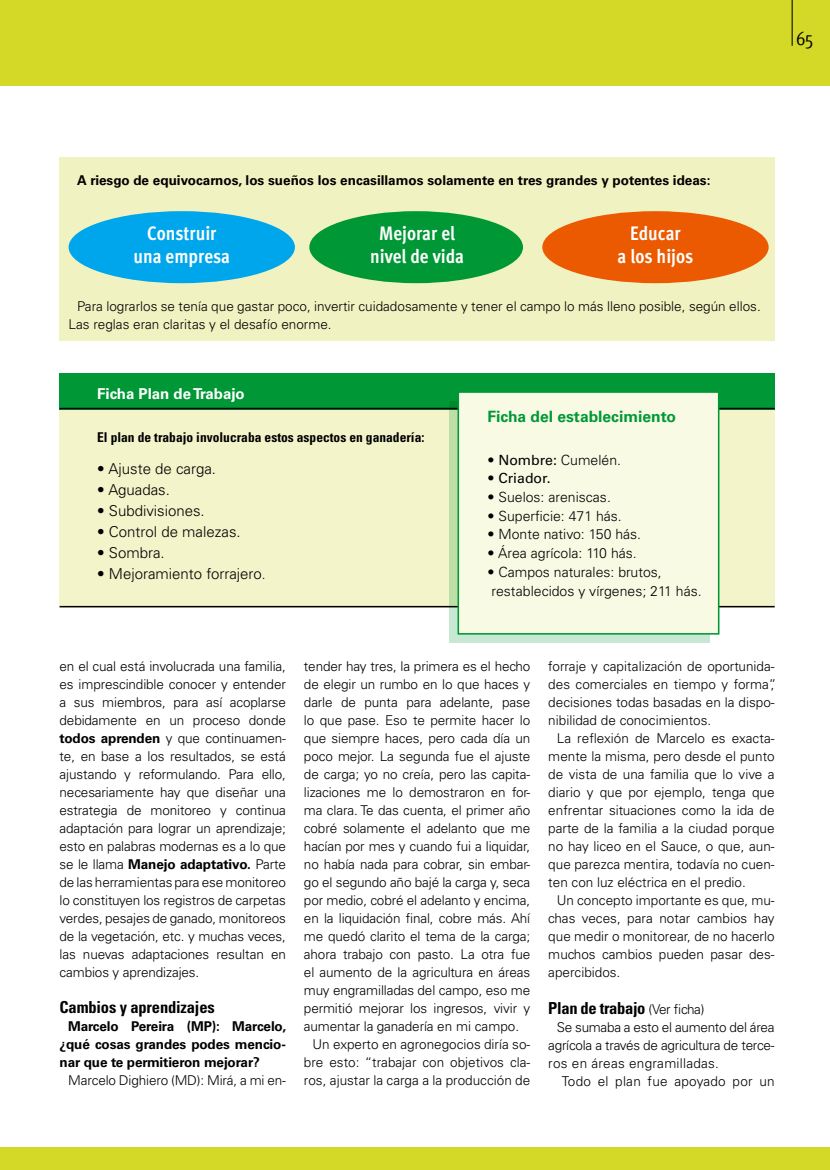
<style>
.page{position:relative;width:830px;height:1170px;background:#fff}
.page>*{position:absolute;margin:0;border:0;box-sizing:border-box;transform-origin:0 0}
.t1{font:700 19.5px/22.5px "Meta Cond";color:#fff;text-align:center}
.t2{font:19.5px "Meta Cond";color:#000}
.t3{font:700 condensed 16.5px "Univers LT Std";letter-spacing:-.01em;color:#000}
.t4{font:700 15.6px "Univers LT Std";color:#009836}
.t5{font:300 15px "Univers LT Std";color:#000}
.t6{font:700 15px "Univers LT Std";color:#fff}
.t7{font:300 14.1px/18.8px "Univers LT Std";color:#000}
.t8{font:14.1px "Univers LT Std";color:#000}
.t9{font:300 13.5px/18px "Univers LT Std";letter-spacing:-.01em;color:#000;text-align:justify}
.t10{font:700 13.5px/18px "Univers LT Std";color:#000;text-align:justify}
.t11{font:700 condensed 13.5px "Univers LT Std";color:#000}
.t12{font:300 13.5px "Univers LT Std";letter-spacing:.02em;color:#000}
.s1{font-size:13.5px}
.s2{font-weight:400}
.s3{font-weight:300}
.s4{font-weight:700}
.s5{font-weight:300;font-stretch:normal;font-size:13.5px}
</style>
<div class="page">
<div style="left:0;top:0;width:829px;height:85px;background:#d3d926"></div>
<div style="left:0;top:1147px;width:829px;height:22px;background:#d3d926"></div>
<hr style="left:791px;top:0;width:1px;height:46px;background:#000">
<div style="left:60px;top:157px;width:714px;height:184px;background:#f1f2c1"></div>
<div style="left:69px;top:211px;width:226px;height:72px;background:#00a6eb;border-radius:50%"></div>
<div style="left:309px;top:211px;width:213px;height:72px;background:#009836;border-radius:50%"></div>
<div style="left:542px;top:211px;width:226px;height:72px;background:#eb5a00;border-radius:50%"></div>
<div style="left:60px;top:373px;width:714px;height:234px;background:#f3f4ca"></div>
<div style="left:60px;top:373px;width:714px;height:36px;background:#009836"></div>
<hr style="left:60px;top:408px;width:714px;height:1px;background:#000">
<hr style="left:60px;top:606px;width:714px;height:1px;background:#000">
<svg style="left:449px;top:401px;width:260px;height:242px;background:#b7deb7"></svg>
<div style="left:457px;top:391px;width:262px;height:243px;background:#f9fae4;border:2px solid #009836"></div>
<h1 class="t2" style="left:795px;top:28px;width:19px">65</h1>
<p class="t10" style="left:77px;top:171px;width:634px">A riesgo de equivocarnos, los sueños los encasillamos solamente en tres grandes y potentes ideas:</p>
<h1 class="t1" style="left:133px;top:222px;width:98px">Construir una empresa</h1>
<h1 class="t1" style="left:370px;top:222px;width:96px">Mejorar el nivel de vida</h1>
<h1 class="t1" style="left:617px;top:222px;width:77px">Educar<br>a los hijos</h1>
<p class="t9" style="left:69px;top:297px;width:693px;text-indent:9px">Para lograrlos se tenía que gastar poco, invertir cuidadosamente y tener el campo lo más lleno posible, según ellos.<br>Las reglas eran claritas y el desafío enorme.</p>
<p class="t6" style="left:97px;top:385px;width:149px">Ficha Plan de Trabajo</p>
<p class="t11" style="left:97px;top:429px;width:328px">El plan de trabajo involucraba estos aspectos en ganadería:</p>
<p class="t5" style="left:97px;top:459px;width:120px">• Ajuste de carga.</p>
<p class="t5" style="left:97px;top:480px;width:74px">• Aguadas.</p>
<p class="t5" style="left:97px;top:501px;width:109px">• Subdivisiones.</p>
<p class="t5" style="left:97px;top:522px;width:145px">• Control de malezas.</p>
<p class="t5" style="left:97px;top:543px;width:69px">• Sombra.</p>
<p class="t5" style="left:97px;top:564px;width:170px">• Mejoramiento forrajero<span class="s1">.</span></p>
<p class="t4" style="left:487px;top:407px;width:190px">Ficha del establecimiento</p>
<p class="t7" style="left:487px;top:450px;width:135px">• <span class="s2">Nombre:</span> Cumelén.</p>
<p class="t8" style="left:487px;top:470px;width:65px"><span class="s3">•</span> Criador.</p>
<p class="t7" style="left:487px;top:487px;width:125px">• Suelos: areniscas.</p>
<p class="t7" style="left:487px;top:506px;width:136px">• Superficie: 471 hás.</p>
<p class="t7" style="left:487px;top:525px;width:155px">• Monte nativo: 150 hás.</p>
<p class="t7" style="left:487px;top:544px;width:151px">• Área agrícola: 110 hás.</p>
<p class="t7" style="left:487px;top:562px;width:216px">• Campos naturales: brutos, restablecidos y vírgenes; 211 hás.</p>
<p class="t9" style="left:60px;top:657px;width:228px">en el cual está involucrada una familia, es imprescindible conocer y entender a sus miembros, para así acoplarse debidamente en un proceso donde <span class="s4">todos aprenden</span> y que continuamen&shy;te, en base a los resultados, se está ajustando y reformulando. Para ello, necesariamente hay que diseñar una estrategia de monitoreo y continua adaptación para lograr un aprendizaje; esto en palabras modernas es a lo que se le llama <span class="s4">Manejo adaptativo.</span> Parte de las herramientas para ese monitoreo lo constituyen los registros de carpetas verdes, pesajes de ganado, monitoreos de la vegetación, etc. y muchas veces, las nuevas adaptaciones resultan en cambios y aprendizajes.</p>
<p class="t3" style="left:60px;top:997px;width:157px">Cambios y aprendizajes</p>
<p class="t10" style="left:60px;top:1017px;width:228px;text-indent:9px">Marcelo Pereira (MP): Marcelo, ¿qué cosas grandes podes mencio&shy;nar que te permitieron mejorar?</p>
<p class="t9" style="left:68px;top:1071px;width:219px">Marcelo Dighiero (MD): Mirá, a mi en-</p>
<p class="t9" style="left:304px;top:657px;width:228px">tender hay tres, la primera es el hecho</p>
<p class="t9" style="left:304px;top:675px;width:228px">de elegir un rumbo en lo que haces y</p>
<p class="t9" style="left:304px;top:693px;width:228px">darle de punta para adelante, pase</p>
<p class="t9" style="left:304px;top:711px;width:228px">lo que pase. Eso te permite hacer lo</p>
<p class="t9" style="left:304px;top:729px;width:228px">que siempre haces, pero cada día un</p>
<p class="t9" style="left:304px;top:747px;width:228px">poco mejor. La segunda fue el ajuste</p>
<p class="t9" style="left:304px;top:765px;width:228px">de carga; yo no creía, pero las capita-</p>
<p class="t9" style="left:304px;top:783px;width:228px">lizaciones me lo demostraron en for-</p>
<p class="t9" style="left:304px;top:801px;width:228px">ma clara. Te das cuenta, el primer año</p>
<p class="t9" style="left:304px;top:819px;width:228px">cobré solamente el adelanto que me</p>
<p class="t9" style="left:304px;top:837px;width:228px">hacían por mes y cuando fui a liquidar,</p>
<p class="t9" style="left:304px;top:855px;width:228px">no había nada para cobrar, sin embar-</p>
<p class="t9" style="left:304px;top:873px;width:228px">go el segundo año bajé la carga y, seca</p>
<p class="t9" style="left:304px;top:891px;width:228px">por medio, cobré el adelanto y encima,</p>
<p class="t9" style="left:304px;top:909px;width:228px">en la liquidación final, cobre más. Ahí</p>
<p class="t9" style="left:304px;top:927px;width:228px">me quedó clarito el tema de la carga;</p>
<p class="t9" style="left:304px;top:945px;width:228px">ahora trabajo con pasto. La otra fue</p>
<p class="t9" style="left:304px;top:963px;width:228px">el aumento de la agricultura en áreas</p>
<p class="t9" style="left:304px;top:981px;width:228px">muy engramilladas del campo, eso me</p>
<p class="t9" style="left:304px;top:999px;width:228px">permitió mejorar los ingresos, vivir y</p>
<p class="t9" style="left:304px;top:1017px;width:217px">aumentar la ganadería en mi campo.</p>
<p class="t9" style="left:312px;top:1035px;width:219px">Un experto en agronegocios diría so-</p>
<p class="t9" style="left:304px;top:1053px;width:228px">bre esto: “trabajar con objetivos cla-</p>
<p class="t9" style="left:304px;top:1071px;width:228px">ros, ajustar la carga a la producción de</p>
<p class="t9" style="left:548px;top:657px;width:229px;text-align:left">forraje y capitalización de oportunida&shy;des comerciales en tiempo y forma”, decisiones todas basadas en la dispo&shy;nibilidad de conocimientos.</p>
<p class="t9" style="left:548px;top:729px;width:228px;text-indent:9px">La reflexión de Marcelo es exacta&shy;mente la misma, pero desde el punto de vista de una familia que lo vive a diario y que por ejemplo, tenga que enfrentar situaciones como la ida de parte de la familia a la ciudad porque no hay liceo en el Sauce, o que, aun&shy;que parezca mentira, todavía no cuen&shy;ten con luz eléctrica en el predio.</p>
<p class="t9" style="left:548px;top:891px;width:228px;text-indent:9px">Un concepto importante es que, mu&shy;chas veces, para notar cambios hay que medir o monitorear, de no hacerlo muchos cambios pueden pasar des&shy;apercibidos.</p>
<p class="t3" style="left:548px;top:997px;width:158px">Plan de trabajo <span class="s5">(Ver ficha)</span></p>
<p class="t9" style="left:548px;top:1017px;width:228px;text-indent:9px">Se sumaba a esto el aumento del área agrícola a través de agricultura de terce&shy;ros en áreas engramilladas.</p>
<p class="t12" style="left:561px;top:1072px;width:214px">Todo el plan fue apoyado por un</p>
</div>
